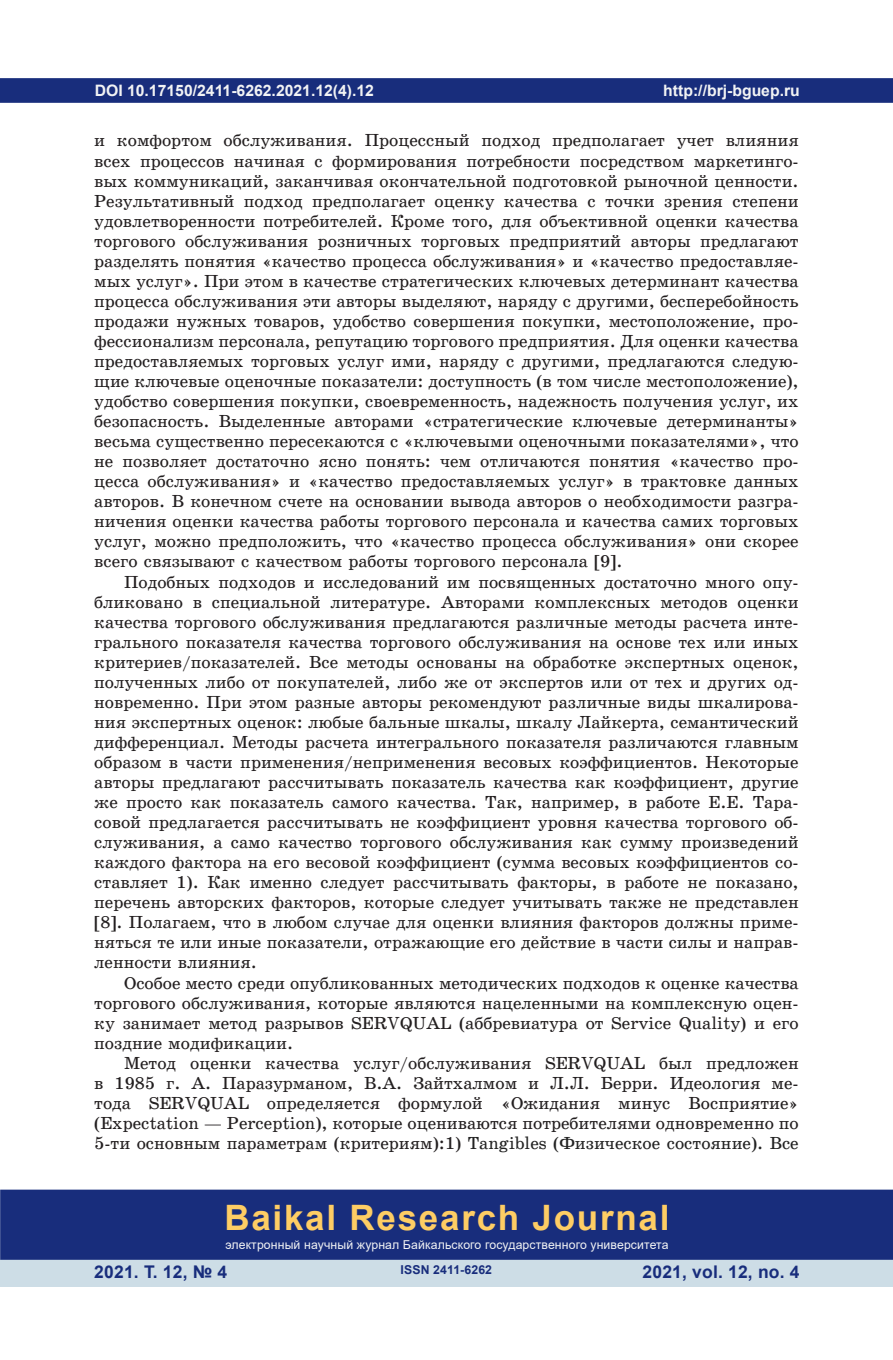
<style>
.page{position:relative;width:893px;height:1360px;background:#fff}
.page>*{position:absolute;margin:0;border:0;box-sizing:border-box;transform-origin:0 0}
.t1{font:700 35px "Arial";letter-spacing:.05em;color:#fecd64}
.t2{font:17.5px/20.1px "School Book C";color:#231f20;text-align:justify}
.t3{font:700 17.5px "Arial";letter-spacing:.01em;color:#182d7c}
.t4{font:700 15.75px "Arial";color:#f2f3f4}
.t5{font:12.25px "Arial";letter-spacing:.01em;color:#f2f3f4}
.t6{font:700 12.25px "Arial";letter-spacing:.01em;color:#182d7c}
.s1{color:#222}
</style>
<div class="page">
<div style="left:0;top:78px;width:893px;height:25px;background:#182d7c;border:2px solid #182d7c"></div>
<div style="left:0;top:1258px;width:893px;height:28px;background:#cddde6"></div>
<div style="left:0;top:1189px;width:893px;height:70px;background:#182d7c;border:2px solid #182d7c"></div>
<p class="t4" style="left:95px;top:79px;width:281px">DOI 10.17150/2411-6262.2021.12(4).12</p>
<p class="t4" style="left:663px;top:79px;width:138px">http://brj-bguep.ru</p>
<p class="t2" style="left:94px;top:131px;width:706px">и комфортом обслуживания. Процессный подход предполагает учет влияния всех процессов начиная с формирования потребности посредством маркетинго&shy;вых коммуникаций, заканчивая окончательной подготовкой рыночной ценности.<br>Результативный подход предполагает оценку качества с точки зрения степени удовлетворенности потребителей. Кроме того, для объективной оценки качества торгового обслуживания розничных торговых предприятий авторы предлагают разделять понятия «качество процесса обслуживания» и «качество предоставляе&shy;мых услуг». При этом в качестве стратегических ключевых детерминант качества процесса обслуживания эти авторы выделяют, наряду с другими, бесперебойность продажи нужных товаров, удобство совершения покупки, местоположение, про&shy;фессионализм персонала, репутацию торгового предприятия. Для оценки качества предоставляемых торговых услуг ими, наряду с другими, предлагаются следую&shy;щие ключевые оценочные показатели: доступность (в том числе местоположение), удобство совершения покупки, своевременность, надежность получения услуг, их безопасность. Выделенные авторами «стратегические ключевые детерминанты» весьма существенно пересекаются с «ключевыми оценочными показателями», что не позволяет достаточно ясно понять: чем отличаются понятия «качество про&shy;цесса обслуживания» и «качество предоставляемых услуг» в трактовке данных авторов. В конечном счете на основании вывода авторов о необходимости разгра&shy;ничения оценки качества работы торгового персонала и качества самих торговых услуг, можно предположить, что «качество процесса обслуживания» они скорее всего связывают с качеством работы торгового персонала [9].</p>
<p class="t2" style="left:94px;top:571px;width:706px;text-indent:30px">Подобных подходов и исследований им посвященных достаточно много опу&shy;бликовано в специальной литературе. Авторами комплексных методов оценки качества торгового обслуживания предлагаются различные методы расчета инте&shy;грального показателя качества торгового обслуживания на основе тех или иных критериев/показателей. Все методы основаны на обработке экспертных оценок, полученных либо от покупателей, либо же от экспертов или от тех и других од&shy;новременно. При этом разные авторы рекомендуют различные виды шкалирова&shy;ния экспертных оценок: любые бальные шкалы, шкалу Лайкерта, семантический дифференциал. Методы расчета интегрального показателя различаются главным образом в части применения/неприменения весовых коэффициентов. Некоторые авторы предлагают рассчитывать показатель качества как коэффициент, другие же просто как показатель самого качества. Так, например, в работе Е.Е. Тара&shy;совой предлагается рассчитывать не коэффициент уровня качества торгового об&shy;служивания, а само качество торгового обслуживания как сумму произведений каждого фактора на его весовой коэффициент (сумма весовых коэффициентов со&shy;ставляет 1). Как именно следует рассчитывать факторы, в работе не показано, перечень авторских факторов, которые следует учитывать также не представлен [8]. Полагаем, что в любом случае для оценки влияния факторов должны приме&shy;няться те или иные показатели, отражающие его действие в части силы и направ&shy;ленности влияния.</p>
<p class="t2" style="left:94px;top:972px;width:706px;text-indent:30px">Особое место среди опубликованных методических подходов к оценке качества торгового обслуживания, которые являются нацеленными на комплексную оцен&shy;ку занимает метод разрывов SERVQUAL (аббревиатура от Service Quality) и его поздние модификации.</p>
<p class="t2" style="left:94px;top:1052px;width:706px;text-indent:30px">Метод оценки качества услуг/обслуживания SERVQUAL был предложен в 1985 г. А. Паразурманом, В.А. Зайтхалмом и Л.Л. Берри. Идеология ме&shy;тода SERVQUAL определяется формулой «Ожидания минус Восприятие» (Expectation — Perception), которые оцениваются потребителями одновременно по 5-ти основным параметрам (критериям):1) <span class="s1">Tangibles (Физическое состояние). Все</span></p>
<h1 class="t1" style="left:224px;top:1192px;width:447px">Baikal Research Journal</h1>
<p class="t5" style="left:225px;top:1236px;width:445px">электронный научный журнал Байкальского государственного университета</p>
<p class="t6" style="left:401px;top:1261px;width:93px">ISSN 2411-6262</p>
<p class="t3" style="left:94px;top:1259px;width:135px">2021. Т. 12, № 4</p>
<p class="t3" style="left:643px;top:1259px;width:159px">2021, vol. 12, no. 4</p>
</div>
